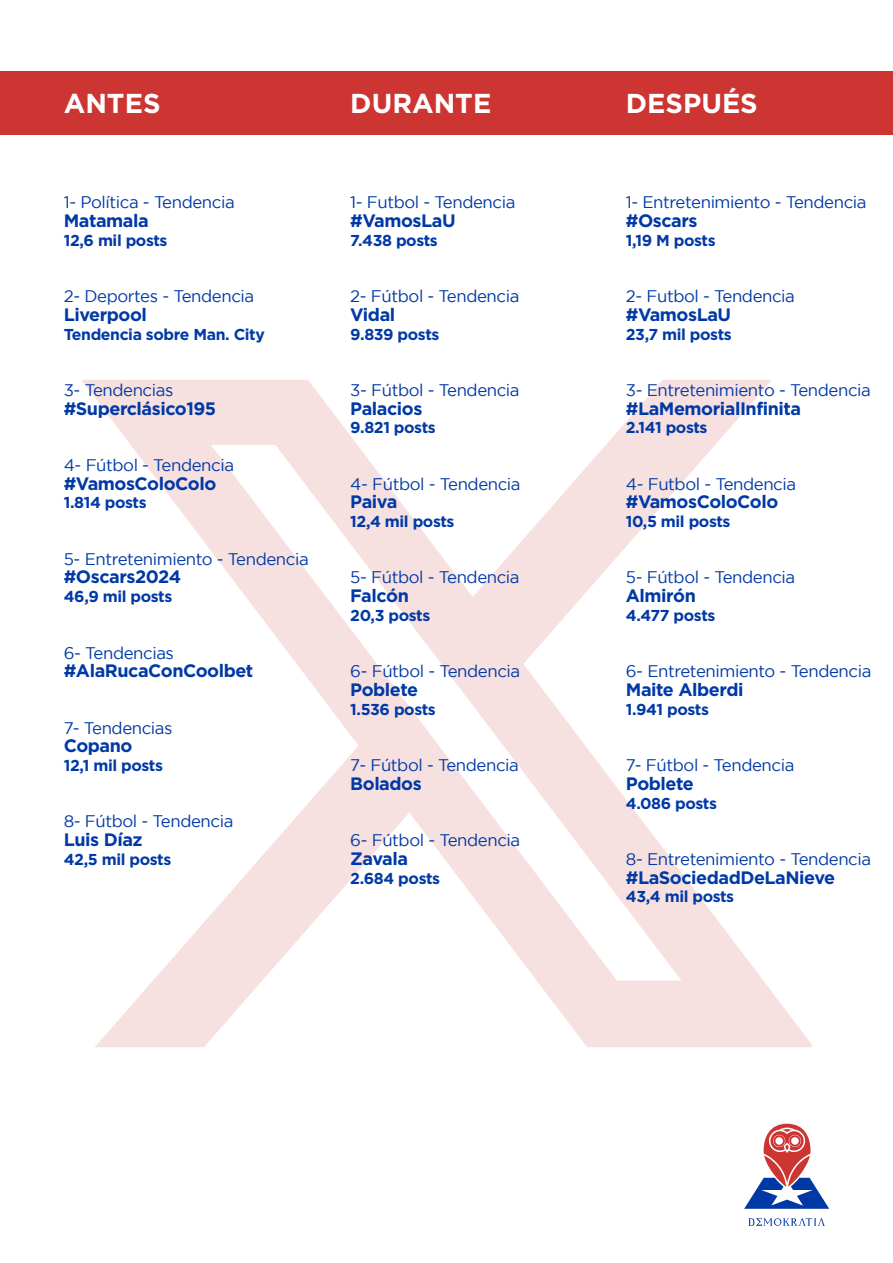
<style>
.page{position:relative;width:893px;height:1263px;background:#fff}
.page>*{position:absolute;margin:0;border:0;box-sizing:border-box;transform-origin:0 0}
.t1{font:700 27.3px "Gotham";color:#fff}
.t2{font:700 18px "Gotham";letter-spacing:-.025em;color:#0039a6}
.t3{font:16.8px "Gotham";letter-spacing:-.025em;color:#0039a6}
.t4{font:700 15.75px "Gotham";letter-spacing:-.025em;color:#0039a6}
</style>
<div class="page">
<svg style="left:82px;top:380px;width:730px;height:667px"></svg>
<div style="left:0;top:71px;width:893px;height:64px;background:#cd3532"></div>
<svg style="left:744px;top:1124px;width:85px;height:85px"></svg>
<svg style="left:748px;top:1218px;width:77px;height:8px"></svg>
<h1 class="t1" style="left:64px;top:87px;width:98px">ANTES</h1>
<h1 class="t1" style="left:350px;top:87px;width:143px">DURANTE</h1>
<h1 class="t1" style="left:626px;top:87px;width:133px">DESPUÉS</h1>
<p class="t3" style="left:64px;top:193px;width:172px">1- Política - Tendencia</p>
<p class="t2" style="left:64px;top:210px;width:86px">Matamala</p>
<p class="t4" style="left:64px;top:231px;width:105px">12,6 mil posts</p>
<p class="t3" style="left:64px;top:287px;width:192px">2- Deportes - Tendencia</p>
<p class="t2" style="left:64px;top:304px;width:85px">Liverpool</p>
<p class="t4" style="left:64px;top:325px;width:203px">Tendencia sobre Man. City</p>
<p class="t3" style="left:64px;top:381px;width:111px">3- Tendencias</p>
<p class="t2" style="left:64px;top:398px;width:154px">#Superclásico195</p>
<p class="t3" style="left:64px;top:456px;width:172px">4- Fútbol - Tendencia</p>
<p class="t2" style="left:64px;top:473px;width:154px">#VamosColoColo</p>
<p class="t4" style="left:64px;top:494px;width:84px">1.814 posts</p>
<p class="t3" style="left:64px;top:549px;width:246px">5- Entretenimiento - Tendencia</p>
<p class="t2" style="left:64px;top:567px;width:119px">#Oscars2024</p>
<p class="t4" style="left:64px;top:587px;width:110px">46,9 mil posts</p>
<p class="t3" style="left:64px;top:643px;width:112px">6- Tendencias</p>
<p class="t2" style="left:64px;top:660px;width:191px">#AlaRucaConCoolbet</p>
<p class="t3" style="left:64px;top:718px;width:110px">7- Tendencias</p>
<p class="t2" style="left:64px;top:735px;width:70px">Copano</p>
<p class="t4" style="left:64px;top:756px;width:101px">12,1 mil posts</p>
<p class="t3" style="left:64px;top:812px;width:171px">8- Fútbol - Tendencia</p>
<p class="t2" style="left:64px;top:829px;width:80px">Luis Díaz</p>
<p class="t4" style="left:64px;top:850px;width:109px">42,5 mil posts</p>
<p class="t3" style="left:350px;top:193px;width:167px">1- Futbol - Tendencia</p>
<p class="t2" style="left:350px;top:210px;width:107px">#VamosLaU</p>
<p class="t4" style="left:350px;top:231px;width:89px">7.438 posts</p>
<p class="t3" style="left:350px;top:287px;width:171px">2- Fútbol - Tendencia</p>
<p class="t2" style="left:350px;top:304px;width:46px">Vidal</p>
<p class="t4" style="left:350px;top:325px;width:91px">9.839 posts</p>
<p class="t3" style="left:350px;top:381px;width:171px">3- Fútbol - Tendencia</p>
<p class="t2" style="left:350px;top:398px;width:74px">Palacios</p>
<p class="t4" style="left:350px;top:419px;width:87px">9.821 posts</p>
<p class="t3" style="left:350px;top:474px;width:172px">4- Fútbol - Tendencia</p>
<p class="t2" style="left:350px;top:492px;width:49px">Paiva</p>
<p class="t4" style="left:350px;top:512px;width:106px">12,4 mil posts</p>
<p class="t3" style="left:350px;top:568px;width:171px">5- Fútbol - Tendencia</p>
<p class="t2" style="left:350px;top:585px;width:60px">Falcón</p>
<p class="t4" style="left:350px;top:606px;width:81px">20,3 posts</p>
<p class="t3" style="left:350px;top:662px;width:171px">6- Fútbol - Tendencia</p>
<p class="t2" style="left:350px;top:679px;width:69px">Poblete</p>
<p class="t4" style="left:350px;top:700px;width:87px">1.536 posts</p>
<p class="t3" style="left:350px;top:756px;width:170px">7- Fútbol - Tendencia</p>
<p class="t2" style="left:350px;top:773px;width:73px">Bolados</p>
<p class="t3" style="left:350px;top:831px;width:171px">6- Fútbol - Tendencia</p>
<p class="t2" style="left:350px;top:848px;width:59px">Zavala</p>
<p class="t4" style="left:350px;top:869px;width:91px">2.684 posts</p>
<p class="t3" style="left:626px;top:193px;width:242px">1- Entretenimiento - Tendencia</p>
<p class="t2" style="left:626px;top:210px;width:73px">#Oscars</p>
<p class="t4" style="left:626px;top:231px;width:91px">1,19 M posts</p>
<p class="t3" style="left:626px;top:287px;width:171px">2- Futbol - Tendencia</p>
<p class="t2" style="left:626px;top:304px;width:107px">#VamosLaU</p>
<p class="t4" style="left:626px;top:325px;width:107px">23,7 mil posts</p>
<p class="t3" style="left:626px;top:381px;width:246px">3- Entretenimiento - Tendencia</p>
<p class="t2" style="left:626px;top:398px;width:177px">#LaMemorialInfinita</p>
<p class="t4" style="left:626px;top:419px;width:83px">2.141 posts</p>
<p class="t3" style="left:626px;top:474px;width:172px">4- Futbol - Tendencia</p>
<p class="t2" style="left:626px;top:492px;width:154px">#VamosColoColo</p>
<p class="t4" style="left:626px;top:512px;width:106px">10,5 mil posts</p>
<p class="t3" style="left:626px;top:568px;width:171px">5- Fútbol - Tendencia</p>
<p class="t2" style="left:626px;top:585px;width:72px">Almirón</p>
<p class="t4" style="left:626px;top:606px;width:91px">4.477 posts</p>
<p class="t3" style="left:626px;top:662px;width:247px">6- Entretenimiento - Tendencia</p>
<p class="t2" style="left:626px;top:679px;width:119px">Maite Alberdi</p>
<p class="t4" style="left:626px;top:700px;width:85px">1.941 posts</p>
<p class="t3" style="left:626px;top:756px;width:170px">7- Fútbol - Tendencia</p>
<p class="t2" style="left:626px;top:773px;width:69px">Poblete</p>
<p class="t4" style="left:626px;top:794px;width:93px">4.086 posts</p>
<p class="t3" style="left:626px;top:849px;width:247px">8- Entretenimiento - Tendencia</p>
<p class="t2" style="left:626px;top:867px;width:211px">#LaSociedadDeLaNieve</p>
<p class="t4" style="left:626px;top:888px;width:110px">43,4 mil posts</p>
</div>
